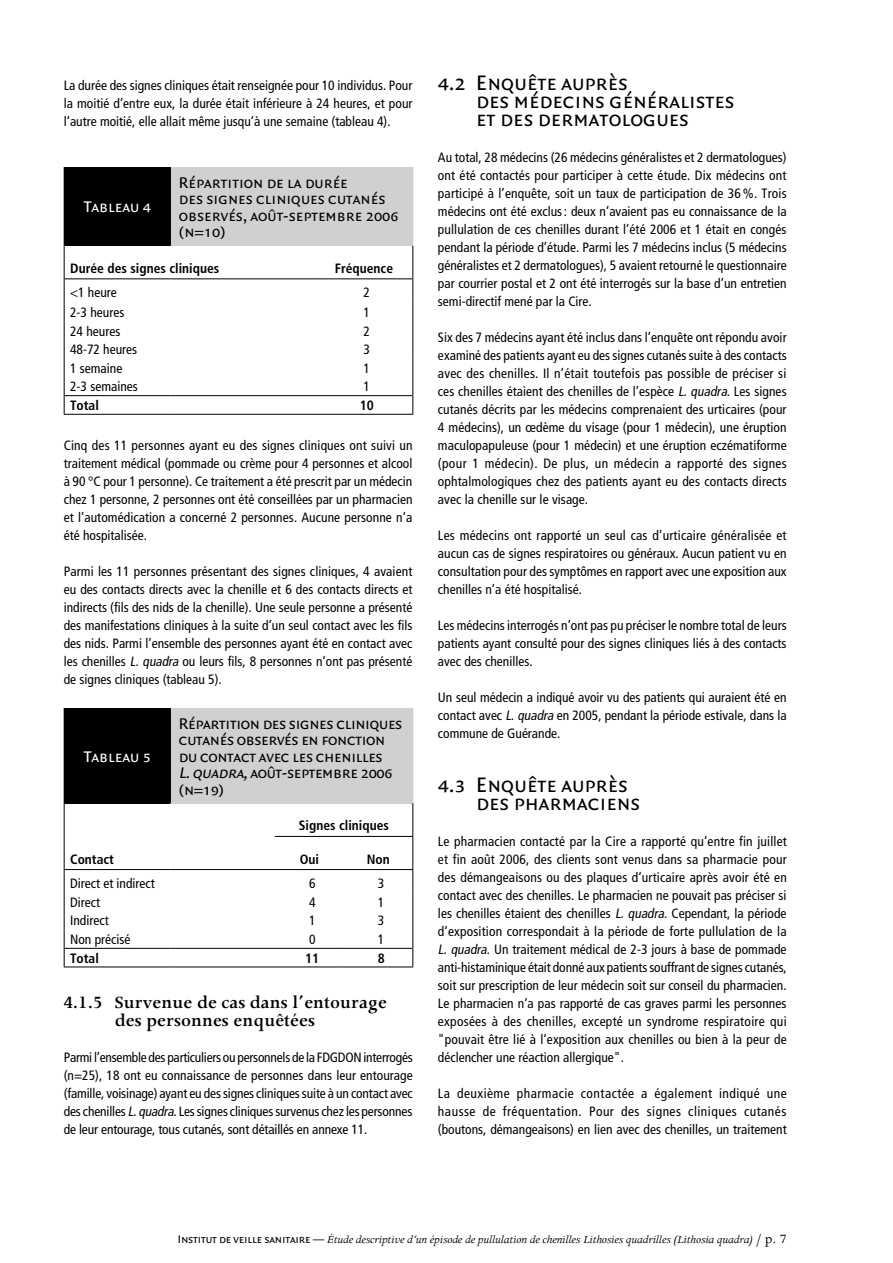
<style>
.page{position:relative;width:893px;height:1263px;background:#fff}
.page>*{position:absolute;margin:0;border:0;box-sizing:border-box;transform-origin:0 0}
.t1{font:22.5px/18px "Quadraat Sans Caps";color:#000}
.t2{font:600 19.5px/18px "Apollo";color:#000;scale:.95 1}
.t3{font:16.5px/16.5px "Quadraat Sans Caps";letter-spacing:-.02em;color:#000}
.t4{font:16.5px/16.5px "Quadraat Sans Caps";color:#000}
.t5{font:16.5px "Quadraat Sans Caps";color:#fff}
.t6{font:condensed 13.5px/18px "Frutiger LT Std";color:#000;text-align:justify}
.t7{font:700 condensed 13.5px "Frutiger LT Std";color:#000}
.t8{font:italic 12px "Apollo";letter-spacing:-.015em;color:#000}
.s1{font-style:italic}
.s2{font-family:"Quadraat Sans Caps";font-style:normal}
.s3{font-style:normal;font-size:14.25px}
</style>
<div class="page">
<div style="left:64px;top:167px;width:106px;height:79px;background:#000"></div>
<div style="left:170px;top:167px;width:243px;height:79px;background:#cfd0d2"></div>
<hr style="left:170px;top:167px;width:1px;height:79px;background:#000">
<hr style="left:315px;top:278px;width:98px;height:1px;background:#000">
<hr style="left:412px;top:246px;width:1px;height:32px;background:#000">
<svg style="left:64px;top:279px;width:1px;height:135px"></svg>
<svg style="left:412px;top:279px;width:1px;height:135px"></svg>
<hr style="left:64px;top:414px;width:106px;height:1px;background:#000">
<hr style="left:170px;top:414px;width:145px;height:1px;background:#000">
<hr style="left:315px;top:414px;width:98px;height:1px;background:#000">
<hr style="left:65px;top:395px;width:105px;height:1px;background:#000">
<hr style="left:170px;top:395px;width:145px;height:1px;background:#000">
<hr style="left:315px;top:395px;width:97px;height:1px;background:#000">
<hr style="left:64px;top:246px;width:1px;height:32px;background:#000">
<hr style="left:64px;top:278px;width:106px;height:1px;background:#000">
<hr style="left:170px;top:278px;width:145px;height:1px;background:#000">
<div style="left:64px;top:708px;width:106px;height:95px;background:#000"></div>
<div style="left:170px;top:708px;width:243px;height:95px;background:#cfd0d2"></div>
<hr style="left:275px;top:836px;width:69px;height:1px;background:#000">
<hr style="left:344px;top:836px;width:69px;height:1px;background:#000">
<hr style="left:170px;top:708px;width:1px;height:95px;background:#000">
<hr style="left:64px;top:869px;width:106px;height:1px;background:#000">
<hr style="left:170px;top:869px;width:105px;height:1px;background:#000">
<hr style="left:275px;top:869px;width:69px;height:1px;background:#000">
<hr style="left:344px;top:869px;width:69px;height:1px;background:#000">
<hr style="left:64px;top:803px;width:1px;height:33px;background:#000">
<hr style="left:64px;top:836px;width:1px;height:33px;background:#000">
<hr style="left:412px;top:803px;width:1px;height:33px;background:#000">
<hr style="left:412px;top:837px;width:1px;height:32px;background:#000">
<svg style="left:64px;top:870px;width:1px;height:96px"></svg>
<svg style="left:412px;top:870px;width:1px;height:96px"></svg>
<hr style="left:64px;top:966px;width:106px;height:1px;background:#000">
<hr style="left:170px;top:966px;width:105px;height:1px;background:#000">
<hr style="left:275px;top:966px;width:69px;height:1px;background:#000">
<hr style="left:344px;top:966px;width:69px;height:1px;background:#000">
<hr style="left:65px;top:948px;width:105px;height:1px;background:#000">
<hr style="left:170px;top:948px;width:105px;height:1px;background:#000">
<hr style="left:275px;top:948px;width:69px;height:1px;background:#000">
<hr style="left:344px;top:948px;width:68px;height:1px;background:#000">
<p class="t6" style="left:64px;top:76px;width:350px">La durée des signes cliniques était renseignée pour 10 individus. Pour la moitié d’entre eux, la durée était inférieure à 24 heures, et pour l‘autre moitié, elle allait même jusqu‘à une semaine (tableau 4).</p>
<p class="t4" style="left:179px;top:174px;width:221px">Répartition de la durée<br>des signes cliniques cutanés observés, août-septembre 2006 (n=10)</p>
<p class="t7" style="left:70px;top:260px;width:151px">Durée des signes cliniques</p>
<p class="t7" style="left:335px;top:260px;width:60px">Fréquence</p>
<p class="t6" style="left:70px;top:284px;width:48px">&lt;1 heure</p>
<p class="t6" style="left:363px;top:284px;width:8px">2</p>
<p class="t6" style="left:70px;top:303px;width:56px">2-3 heures</p>
<p class="t6" style="left:363px;top:303px;width:8px">1</p>
<p class="t6" style="left:70px;top:322px;width:52px">24 heures</p>
<p class="t6" style="left:363px;top:322px;width:8px">2</p>
<p class="t6" style="left:70px;top:341px;width:69px">48-72 heures</p>
<p class="t6" style="left:363px;top:341px;width:8px">3</p>
<p class="t6" style="left:70px;top:359px;width:54px">1 semaine</p>
<p class="t6" style="left:363px;top:359px;width:8px">1</p>
<p class="t6" style="left:70px;top:378px;width:69px">2-3 semaines</p>
<p class="t6" style="left:363px;top:378px;width:8px">1</p>
<p class="t7" style="left:70px;top:397px;width:30px">Total</p>
<p class="t7" style="left:360px;top:397px;width:16px">10</p>
<p class="t6" style="left:64px;top:436px;width:350px">Cinq des 11 personnes ayant eu des signes cliniques ont suivi un traitement médical (pommade ou crème pour 4 personnes et alcool à 90 °C pour 1 personne). Ce traitement a été prescrit par un médecin chez 1 personne, 2 personnes ont été conseillées par un pharmacien et l’automédication a concerné 2 personnes. Aucune personne n’a été hospitalisée.</p>
<p class="t6" style="left:64px;top:562px;width:350px">Parmi les 11 personnes présentant des signes cliniques, 4 avaient eu des contacts directs avec la chenille et 6 des contacts directs et indirects (fils des nids de la chenille). Une seule personne a présenté des manifestations cliniques à la suite d’un seul contact avec les fils des nids. Parmi l’ensemble des personnes ayant été en contact avec les chenilles <span class="s1">L. quadra</span> ou leurs fils, 8 personnes n‘ont pas présenté de signes cliniques (tableau 5).</p>
<p class="t5" style="left:84px;top:198px;width:69px">Tableau 4</p>
<p class="t5" style="left:84px;top:747px;width:69px">Tableau 5</p>
<p class="t7" style="left:70px;top:851px;width:45px">Contact</p>
<p class="t3" style="left:179px;top:715px;width:225px">Répartition des signes cliniques cutanés observés en fonction du contact avec les chenilles<br><span class="s1">L.quadra,</span>août-septembre 2006 (n=19)</p>
<p class="t7" style="left:299px;top:818px;width:92px">Signes cliniques</p>
<p class="t7" style="left:300px;top:851px;width:21px">Oui</p>
<p class="t7" style="left:367px;top:851px;width:25px">Non</p>
<p class="t6" style="left:70px;top:874px;width:86px">Direct et indirect</p>
<p class="t6" style="left:309px;top:874px;width:8px">6</p>
<p class="t6" style="left:378px;top:874px;width:8px">3</p>
<p class="t6" style="left:70px;top:893px;width:31px">Direct</p>
<p class="t6" style="left:309px;top:893px;width:8px">4</p>
<p class="t6" style="left:378px;top:893px;width:8px">1</p>
<p class="t6" style="left:70px;top:912px;width:40px">Indirect</p>
<p class="t6" style="left:309px;top:912px;width:8px">1</p>
<p class="t6" style="left:378px;top:912px;width:8px">3</p>
<p class="t6" style="left:70px;top:930px;width:62px">Non précisé</p>
<p class="t6" style="left:309px;top:930px;width:8px">0</p>
<p class="t6" style="left:378px;top:930px;width:8px">1</p>
<p class="t7" style="left:70px;top:950px;width:30px">Total</p>
<p class="t7" style="left:305px;top:950px;width:16px">11</p>
<p class="t7" style="left:378px;top:950px;width:9px">8</p>
<h2 class="t2" style="left:115px;top:994px;width:288px;text-indent:-51px">4.1.5 Survenue de cas dans l’entourage des personnes enquêtées</h2>
<p class="t6" style="left:64px;top:1048px;width:351px">Parmi l’ensemble des particuliers ou personnels de la FDGDON interrogés (n=25), 18 ont eu connaissance de personnes dans leur entourage (famille, voisinage) ayant eu des signes cliniques suite à un contact avec des chenilles <span class="s1">L.quadra</span>. Les signes cliniques survenus chez les personnes de leur entourage, tous cutanés, sont détaillés en annexe 11.</p>
<h1 class="t1" style="left:476px;top:74px;width:260px;text-indent:-38px">4.2 Enquête auprès<br>des médecins généralistes et des dermatologues</h1>
<p class="t6" style="left:438px;top:148px;width:350px">Au total, 28 médecins (26 médecins généralistes et 2 dermatologues) ont été contactés pour participer à cette étude. Dix médecins ont participé à l’enquête, soit un taux de participation de 36 %. Trois médecins ont été exclus: deux n’avaient pas eu connaissance de la pullulation de ces chenilles durant l’été 2006 et 1 était en congés pendant la période d’étude. Parmi les 7 médecins inclus (5 médecins généralistes et 2 dermatologues), 5 avaient retourné le questionnaire par courrier postal et 2 ont été interrogés sur la base d’un entretien semi-directif mené par la Cire.</p>
<p class="t6" style="left:438px;top:328px;width:350px">Six des 7 médecins ayant été inclus dans l’enquête ont répondu avoir examiné des patients ayant eu des signes cutanés suite à des contacts avec des chenilles. Il n’était toutefois pas possible de préciser si ces chenilles étaient des chenilles de l’espèce <span class="s1">L. quadra.</span> Les signes cutanés décrits par les médecins comprenaient des urticaires (pour 4 médecins), un œdème du visage (pour 1 médecin), une éruption maculopapuleuse (pour 1 médecin) et une éruption eczématiforme (pour 1 médecin). De plus, un médecin a rapporté des signes ophtalmologiques chez des patients ayant eu des contacts directs avec la chenille sur le visage.</p>
<p class="t6" style="left:438px;top:526px;width:350px">Les médecins ont rapporté un seul cas d’urticaire généralisée et aucun cas de signes respiratoires ou généraux. Aucun patient vu en consultation pour des symptômes en rapport avec une exposition aux chenilles n’a été hospitalisé.</p>
<p class="t6" style="left:438px;top:616px;width:350px">Les médecins interrogés n’ont pas pu préciser le nombre total de leurs patients ayant consulté pour des signes cliniques liés à des contacts avec des chenilles.</p>
<p class="t6" style="left:438px;top:688px;width:350px">Un seul médecin a indiqué avoir vu des patients qui auraient été en contact avec <span class="s1">L.quadra</span> en 2005, pendant la période estivale, dans la commune de Guérande.</p>
<h1 class="t1" style="left:476px;top:776px;width:165px;text-indent:-38px">4.3 Enquête auprès des pharmaciens</h1>
<p class="t6" style="left:438px;top:832px;width:350px">Le pharmacien contacté par la Cire a rapporté qu‘entre fin juillet et fin août 2006, des clients sont venus dans sa pharmacie pour des démangeaisons ou des plaques d‘urticaire après avoir été en contact avec des chenilles. Le pharmacien ne pouvait pas préciser si les chenilles étaient des chenilles <span class="s1">L. quadra</span>. Cependant, la période d‘exposition correspondait à la période de forte pullulation de la <span class="s1">L. quadra</span>. Un traitement médical de 2-3 jours à base de pommade anti-histaminique était donné aux patients souffrant de signes cutanés, soit sur prescription de leur médecin soit sur conseil du pharmacien.<br>Le pharmacien n‘a pas rapporté de cas graves parmi les personnes exposées à des chenilles, excepté un syndrome respiratoire qui "pouvait être lié à l‘exposition aux chenilles ou bien à la peur de déclencher une réaction allergique".</p>
<p class="t6" style="left:438px;top:1084px;width:350px">La deuxième pharmacie contactée a également indiqué une hausse de fréquentation. Pour des signes cliniques cutanés (boutons, démangeaisons) en lien avec des chenilles, un traitement</p>
<p class="t8" style="left:178px;top:1233px;width:610px"><span class="s2">Institut de veille sanitaire —</span> Étude descriptive d‘un épisode de pullulation de chenilles Lithosies quadrilles (Lithosia quadra) <span class="s3">/ p. 7</span></p>
</div>
